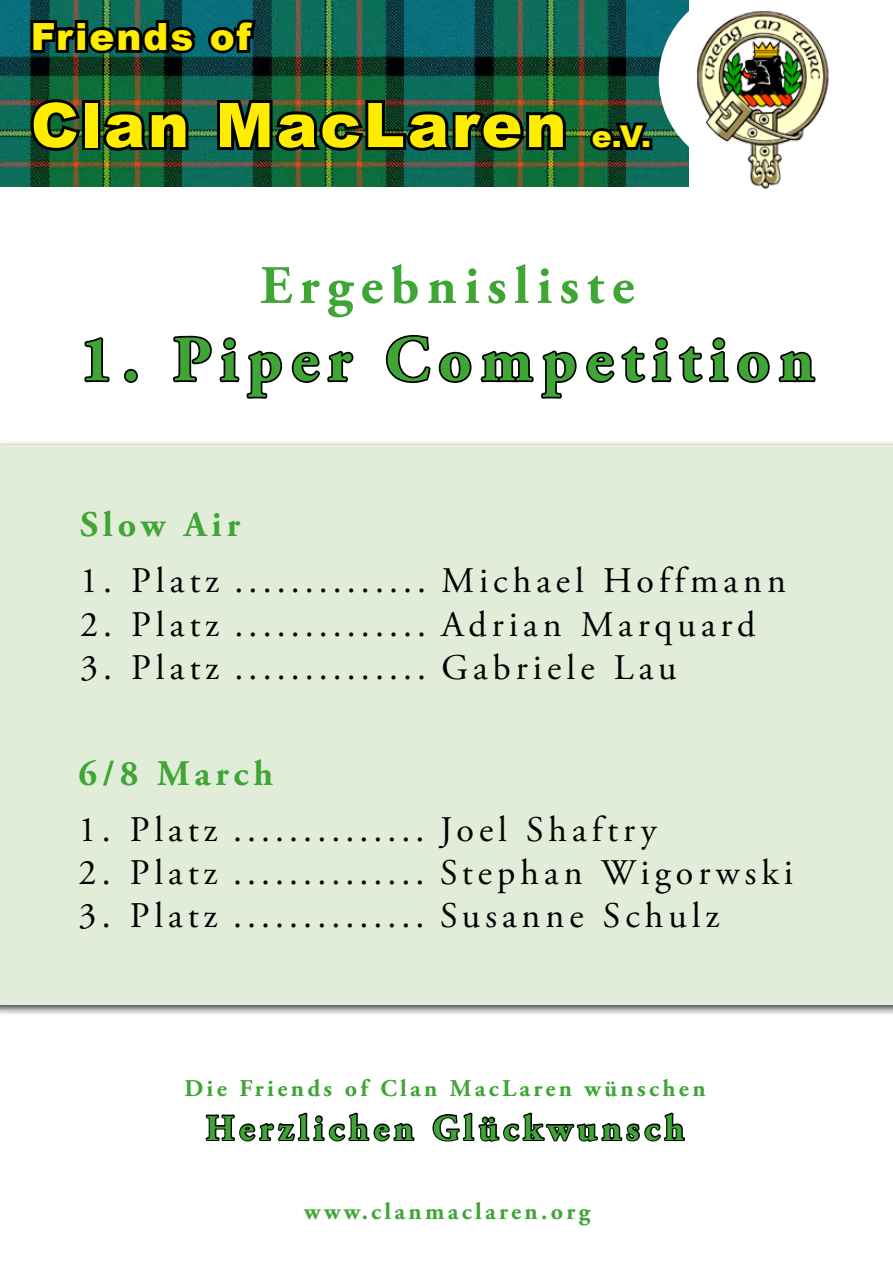
<style>
.page{position:relative;width:893px;height:1263px;background:#fff}
.page>*{position:absolute;margin:0;border:0;box-sizing:border-box;transform-origin:0 0}
.t1{font:700 64.5px "Adobe Garamond Pro";letter-spacing:.14em;color:#3fa535}
.t2{font:900 61.5px "Arial";letter-spacing:.045em;color:#ffed00}
.t3{font:700 54px "Adobe Garamond Pro";letter-spacing:.14em;color:#3fa535}
.t4{font:900 37.5px "Arial";letter-spacing:.05em;color:#ffed00}
.t5{font:36px "Adobe Garamond Pro";letter-spacing:.14em;color:#000}
.t6{font:700 36px "Adobe Garamond Pro";letter-spacing:.14em;color:#3fa535}
.t7{font:700 24px "Adobe Garamond Pro";letter-spacing:.14em;color:#3fa535}
.s1{font-size:30px}
</style>
<div class="page">
<img style="left:0;top:0;width:689px;height:186px">
<svg style="left:659px;top:0;width:30px;height:173px"></svg>
<img style="left:696px;top:11px;width:133px;height:177px">
<div style="left:0;top:440px;width:893px;height:576px;background:#000;opacity:.75"></div>
<div style="left:0;top:445px;width:893px;height:560px;background:#e2edd9"></div>
<svg style="left:28px;top:17px;width:231px;height:43px;background:#082e2a"></svg>
<img style="left:27px;top:95px;width:57px;height:60px">
<div style="left:82px;top:100px;width:18px;height:50px;border:6px solid #000"></div>
<img style="left:99px;top:107px;width:92px;height:48px">
<img style="left:214px;top:66px;width:355px;height:89px">
<svg style="left:585px;top:120px;width:67px;height:41px;background:#0a3622"></svg>
<div style="left:640px;top:138px;width:12px;height:12px;border:6px solid #000"></div>
<svg style="left:84px;top:337px;width:25px;height:46px"></svg>
<div style="left:124px;top:369px;width:14px;height:14px;border:3px solid #000;border-radius:50%"></div>
<svg style="left:172px;top:335px;width:67px;height:48px"></svg>
<svg style="left:246px;top:350px;width:37px;height:49px"></svg>
<svg style="left:291px;top:351px;width:63px;height:32px"></svg>
<svg style="left:385px;top:335px;width:87px;height:48px"></svg>
<svg style="left:480px;top:350px;width:53px;height:33px"></svg>
<svg style="left:541px;top:350px;width:36px;height:49px"></svg>
<svg style="left:586px;top:351px;width:29px;height:32px"></svg>
<svg style="left:622px;top:337px;width:49px;height:46px"></svg>
<svg style="left:679px;top:337px;width:49px;height:46px"></svg>
<svg style="left:737px;top:351px;width:33px;height:32px"></svg>
<svg style="left:778px;top:350px;width:37px;height:33px"></svg>
<svg style="left:205px;top:1112px;width:209px;height:30px"></svg>
<svg style="left:432px;top:1112px;width:253px;height:30px"></svg>
<p class="t4" style="left:31px;top:9px;width:222px">Friends of</p>
<h2 class="t2" style="left:31px;top:80px;width:622px">Clan MacLaren <span class="s1">e.V.</span></h2>
<h3 class="t3" style="left:260px;top:254px;width:376px">Ergebnisliste</h3>
<h1 class="t1" style="left:80px;top:322px;width:736px">1. Piper Competition</h1>
<p class="t6" style="left:80px;top:504px;width:162px">Slow Air</p>
<p class="t5" style="left:80px;top:559px;width:707px">1. Platz .............. Michael Hoffmann</p>
<p class="t5" style="left:80px;top:602px;width:677px">2. Platz .............. Adrian Marquard</p>
<p class="t5" style="left:80px;top:646px;width:598px">3. Platz .............. Gabriele Lau</p>
<p class="t6" style="left:79px;top:752px;width:196px">6/8 March</p>
<p class="t5" style="left:79px;top:808px;width:579px">1. Platz .............. Joel Shaftry</p>
<p class="t5" style="left:79px;top:851px;width:716px">2. Platz .............. Stephan Wigorwski</p>
<p class="t5" style="left:79px;top:894px;width:642px">3. Platz .............. Susanne Schulz</p>
<p class="t7" style="left:184px;top:1075px;width:523px">Die Friends of Clan MacLaren wünschen</p>
<p class="t6" style="left:206px;top:1107px;width:480px">Herzlichen Glückwunsch</p>
<p class="t7" style="left:304px;top:1197px;width:287px">www.clanmaclaren.org</p>
</div>
